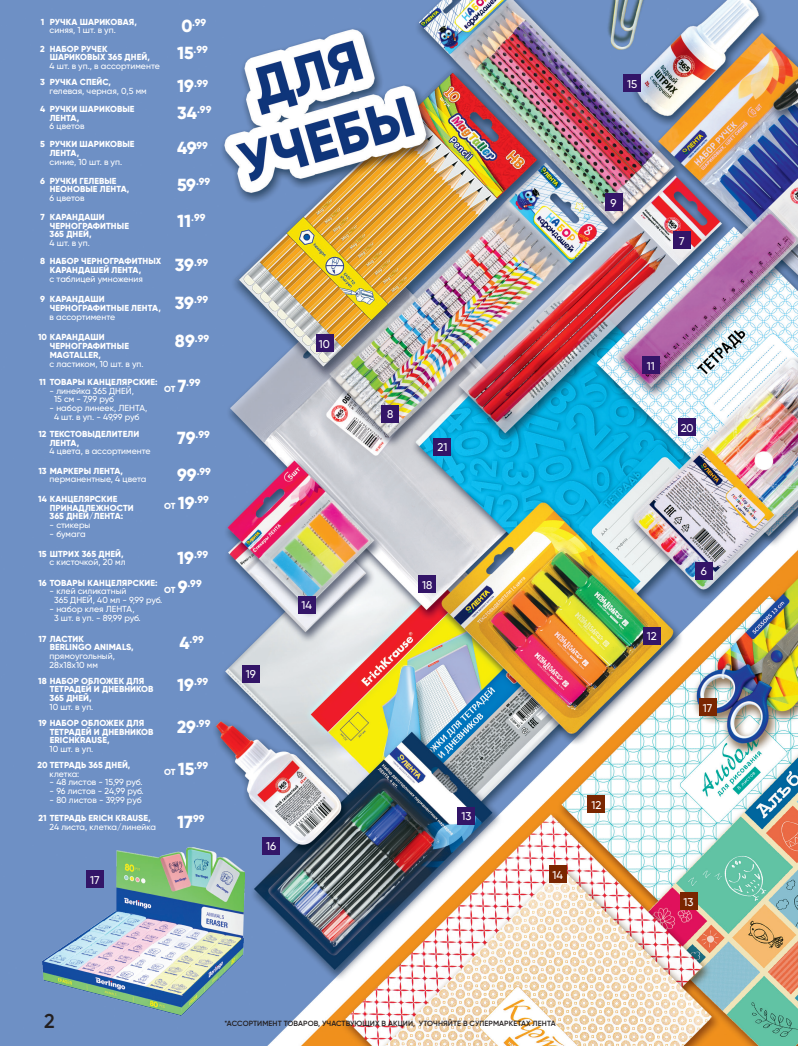
<style>
.page{position:relative;width:798px;height:1046px;background:#fff}
.page>*{position:absolute;margin:0;border:0;box-sizing:border-box;transform-origin:0 0}
.t1{font:600 20px "Gilroy";color:#231f20}
.t2{font:500 11.25px "Gilroy";color:#fff}
.t3{font:800 10.12px "Gilroy";color:#fff}
.t4{font:800 8.75px/8.8px "Gilroy";letter-spacing:.01em;color:#fff}
.t5{font:500 8.75px/8.8px "Gilroy";color:#fff}
.t6{font:600 7.5px "Gilroy";letter-spacing:.01em;color:#231f20}
.s1{font-size:17.5px}
</style>
<div class="page">
<img style="left:0;top:0;width:797px;height:1045px">
<img style="left:43px;top:847px;width:201px;height:168px">
<div style="left:587px;top:795px;width:18px;height:18px;background:#7a2600"></div>
<div style="left:698px;top:698px;width:18px;height:18px;background:#7a2600"></div>
<div style="left:679px;top:892px;width:18px;height:17px;background:#7a2600"></div>
<div style="left:548px;top:865px;width:18px;height:17px;background:#7a2600"></div>
<div style="left:641px;top:356px;width:18px;height:18px;background:#331568"></div>
<div style="left:678px;top:418px;width:17px;height:18px;background:#331568"></div>
<div style="left:694px;top:562px;width:18px;height:17px;background:#331568"></div>
<div style="left:433px;top:438px;width:18px;height:17px;background:#331568"></div>
<div style="left:672px;top:231px;width:18px;height:18px;background:#331568"></div>
<div style="left:642px;top:626px;width:18px;height:18px;background:#331568"></div>
<div style="left:418px;top:575px;width:18px;height:18px;background:#331568"></div>
<div style="left:315px;top:334px;width:18px;height:18px;background:#331568"></div>
<div style="left:381px;top:405px;width:18px;height:18px;background:#331568"></div>
<div style="left:604px;top:193px;width:18px;height:18px;background:#331568"></div>
<div style="left:623px;top:74px;width:17px;height:18px;background:#331568"></div>
<div style="left:242px;top:664px;width:18px;height:18px;background:#331568"></div>
<div style="left:262px;top:836px;width:18px;height:18px;background:#331568"></div>
<div style="left:298px;top:595px;width:17px;height:18px;background:#331568"></div>
<div style="left:457px;top:806px;width:18px;height:18px;background:#331568"></div>
<div style="left:86px;top:870px;width:18px;height:18px;background:#331568"></div>
<p class="t4" style="left:41px;top:17px;width:5px">1</p>
<p class="t4" style="left:50px;top:17px;width:89px">РУЧКА ШАРИКОВАЯ,</p>
<p class="t5" style="left:50px;top:26px;width:68px">синяя, 1 шт. в уп.</p>
<p class="t3" style="left:181px;top:16px;width:26px"><span class="s1">0</span>.99</p>
<p class="t4" style="left:40px;top:44px;width:6px">2</p>
<p class="t4" style="left:50px;top:44px;width:102px">НАБОР РУЧЕК<br>ШАРИКОВЫХ 365 ДНЕЙ,</p>
<p class="t5" style="left:50px;top:62px;width:112px">4 шт. в уп., в ассортименте</p>
<p class="t3" style="left:177px;top:43px;width:32px"><span class="s1">15</span>.99</p>
<p class="t4" style="left:40px;top:78px;width:6px">3</p>
<p class="t4" style="left:50px;top:78px;width:63px">РУЧКА СПЕЙС,</p>
<p class="t5" style="left:50px;top:87px;width:99px">гелевая, черная, 0,5 мм</p>
<p class="t3" style="left:177px;top:77px;width:33px"><span class="s1">19</span>.99</p>
<p class="t4" style="left:40px;top:104px;width:7px">4</p>
<p class="t4" style="left:50px;top:104px;width:86px">РУЧКИ ШАРИКОВЫЕ<br>ЛЕНТА,</p>
<p class="t5" style="left:50px;top:122px;width:36px">6 цветов</p>
<p class="t3" style="left:177px;top:103px;width:36px"><span class="s1">34</span>.99</p>
<p class="t4" style="left:40px;top:140px;width:6px">5</p>
<p class="t4" style="left:50px;top:140px;width:86px">РУЧКИ ШАРИКОВЫЕ<br>ЛЕНТА,</p>
<p class="t5" style="left:50px;top:157px;width:74px">синие, 10 шт. в уп.</p>
<p class="t3" style="left:177px;top:139px;width:32px"><span class="s1">49</span>.99</p>
<p class="t4" style="left:40px;top:176px;width:6px">6</p>
<p class="t4" style="left:50px;top:176px;width:81px">РУЧКИ ГЕЛЕВЫЕ<br>НЕОНОВЫЕ ЛЕНТА,</p>
<p class="t5" style="left:50px;top:193px;width:36px">6 цветов</p>
<p class="t3" style="left:177px;top:175px;width:35px"><span class="s1">59</span>.99</p>
<p class="t4" style="left:40px;top:212px;width:6px">7</p>
<p class="t4" style="left:50px;top:212px;width:81px">КАРАНДАШИ<br>ЧЕРНОГРАФИТНЫЕ<br>365 ДНЕЙ,</p>
<p class="t5" style="left:50px;top:238px;width:42px">4 шт. в уп.</p>
<p class="t3" style="left:177px;top:211px;width:30px"><span class="s1">11</span>.99</p>
<p class="t4" style="left:40px;top:257px;width:7px">8</p>
<p class="t4" style="left:50px;top:257px;width:113px">НАБОР ЧЕРНОГРАФИТНЫХ<br>КАРАНДАШЕЙ ЛЕНТА,</p>
<p class="t5" style="left:50px;top:274px;width:95px">с таблицей умножения</p>
<p class="t3" style="left:175px;top:256px;width:35px"><span class="s1">39</span>.99</p>
<p class="t4" style="left:40px;top:294px;width:6px">9</p>
<p class="t4" style="left:50px;top:294px;width:113px">КАРАНДАШИ<br>ЧЕРНОГРАФИТНЫЕ ЛЕНТА,</p>
<p class="t5" style="left:50px;top:312px;width:67px">в ассортименте</p>
<p class="t3" style="left:175px;top:293px;width:35px"><span class="s1">39</span>.99</p>
<p class="t4" style="left:38px;top:333px;width:68px">10 КАРАНДАШИ</p>
<p class="t4" style="left:50px;top:341px;width:81px">ЧЕРНОГРАФИТНЫЕ<br>MAGTALLER,</p>
<p class="t5" style="left:50px;top:359px;width:95px">с ластиком, 10 шт. в уп.</p>
<p class="t3" style="left:175px;top:331px;width:36px"><span class="s1">89</span>.99</p>
<p class="t4" style="left:39px;top:377px;width:120px">11 ТОВАРЫ КАНЦЕЛЯРСКИЕ:</p>
<p class="t5" style="left:50px;top:386px;width:86px">- линейка 365 ДНЕЙ,</p>
<p class="t5" style="left:54px;top:395px;width:62px">15 см - 7,99 руб</p>
<p class="t5" style="left:50px;top:403px;width:99px">- набор линеек, ЛЕНТА,</p>
<p class="t5" style="left:54px;top:412px;width:87px">4 шт. в уп. - 49,99 руб</p>
<p class="t3" style="left:164px;top:376px;width:38px"><sub>ОТ</sub> <span class="s1">7</span>.99</p>
<p class="t4" style="left:38px;top:429px;width:102px">12 ТЕКСТОВЫДЕЛИТЕЛИ</p>
<p class="t4" style="left:50px;top:438px;width:31px">ЛЕНТА,</p>
<p class="t5" style="left:50px;top:446px;width:102px">4 цвета, в ассортименте</p>
<p class="t3" style="left:177px;top:428px;width:34px"><span class="s1">79</span>.99</p>
<p class="t4" style="left:38px;top:466px;width:86px">13 МАРКЕРЫ ЛЕНТА,</p>
<p class="t5" style="left:50px;top:475px;width:98px">перманентные, 4 цвета</p>
<p class="t3" style="left:177px;top:465px;width:35px"><span class="s1">99</span>.99</p>
<p class="t4" style="left:38px;top:494px;width:81px">14 КАНЦЕЛЯРСКИЕ</p>
<p class="t4" style="left:50px;top:503px;width:85px">ПРИНАДЛЕЖНОСТИ<br>365 ДНЕЙ/ЛЕНТА:</p>
<p class="t5" style="left:50px;top:520px;width:42px">- стикеры</p>
<p class="t5" style="left:50px;top:529px;width:37px">- бумага</p>
<p class="t3" style="left:164px;top:493px;width:46px"><sub>ОТ</sub> <span class="s1">19</span>.99</p>
<p class="t4" style="left:38px;top:549px;width:87px">15 ШТРИХ 365 ДНЕЙ,</p>
<p class="t5" style="left:50px;top:557px;width:77px">с кисточкой, 20 мл</p>
<p class="t3" style="left:177px;top:548px;width:33px"><span class="s1">19</span>.99</p>
<p class="t4" style="left:38px;top:578px;width:121px">16 ТОВАРЫ КАНЦЕЛЯРСКИЕ:</p>
<p class="t5" style="left:50px;top:587px;width:78px">- клей силикатный</p>
<p class="t5" style="left:54px;top:595px;width:110px">365 ДНЕЙ, 40 мл - 9,99 руб.</p>
<p class="t5" style="left:50px;top:604px;width:86px">- набор клея ЛЕНТА,</p>
<p class="t5" style="left:54px;top:613px;width:88px">3 шт. в уп. - 89,99 руб.</p>
<p class="t3" style="left:164px;top:577px;width:39px"><sub>ОТ</sub> <span class="s1">9</span>.99</p>
<p class="t4" style="left:39px;top:634px;width:47px">17 ЛАСТИК</p>
<p class="t4" style="left:50px;top:643px;width:85px">BERLINGO ANIMALS,</p>
<p class="t5" style="left:50px;top:651px;width:67px">прямоугольный,<br>28х18х10 мм</p>
<p class="t3" style="left:179px;top:633px;width:26px"><span class="s1">4</span>.99</p>
<p class="t4" style="left:38px;top:676px;width:107px">18 НАБОР ОБЛОЖЕК ДЛЯ</p>
<p class="t4" style="left:50px;top:685px;width:105px">ТЕТРАДЕЙ И ДНЕВНИКОВ<br>365 ДНЕЙ,</p>
<p class="t5" style="left:50px;top:702px;width:45px">10 шт. в уп.</p>
<p class="t3" style="left:177px;top:675px;width:33px"><span class="s1">19</span>.99</p>
<p class="t4" style="left:38px;top:718px;width:107px">19 НАБОР ОБЛОЖЕК ДЛЯ</p>
<p class="t4" style="left:50px;top:727px;width:105px">ТЕТРАДЕЙ И ДНЕВНИКОВ<br>ERICHKRAUSE,</p>
<p class="t5" style="left:50px;top:744px;width:45px">10 шт. в уп.</p>
<p class="t3" style="left:177px;top:717px;width:35px"><span class="s1">29</span>.99</p>
<p class="t4" style="left:37px;top:760px;width:94px">20 ТЕТРАДЬ 365 ДНЕЙ,</p>
<p class="t5" style="left:50px;top:768px;width:31px">клетка:</p>
<p class="t5" style="left:50px;top:777px;width:94px">- 48 листов - 15,99 руб.</p>
<p class="t5" style="left:50px;top:786px;width:96px">- 96 листов - 24,99 руб.</p>
<p class="t5" style="left:50px;top:795px;width:93px">- 80 листов - 39,99 руб</p>
<p class="t3" style="left:164px;top:759px;width:46px"><sub>ОТ</sub> <span class="s1">15</span>.99</p>
<p class="t4" style="left:39px;top:813px;width:114px">21 ТЕТРАДЬ ERICH KRAUSE,</p>
<p class="t5" style="left:50px;top:822px;width:108px">24 листа, клетка/линейка</p>
<p class="t3" style="left:177px;top:812px;width:29px"><span class="s1">17</span>.99</p>
<p class="t2" style="left:90px;top:872px;width:11px">17</p>
<p class="t2" style="left:319px;top:336px;width:13px">10</p>
<p class="t2" style="left:246px;top:667px;width:12px">19</p>
<p class="t2" style="left:301px;top:598px;width:12px">14</p>
<p class="t2" style="left:266px;top:839px;width:12px">16</p>
<p class="t2" style="left:387px;top:407px;width:8px">8</p>
<p class="t2" style="left:437px;top:440px;width:11px">21</p>
<p class="t2" style="left:422px;top:577px;width:12px">18</p>
<p class="t2" style="left:461px;top:809px;width:12px">13</p>
<p class="t2" style="left:627px;top:77px;width:12px">15</p>
<p class="t2" style="left:610px;top:196px;width:8px">9</p>
<p class="t2" style="left:678px;top:234px;width:7px">7</p>
<p class="t2" style="left:646px;top:359px;width:10px">11</p>
<p class="t2" style="left:680px;top:421px;width:14px">20</p>
<p class="t2" style="left:552px;top:867px;width:12px">14</p>
<p class="t2" style="left:591px;top:797px;width:11px">12</p>
<p class="t2" style="left:646px;top:629px;width:11px">12</p>
<p class="t2" style="left:700px;top:564px;width:8px">6</p>
<p class="t2" style="left:702px;top:701px;width:11px">17</p>
<p class="t2" style="left:683px;top:894px;width:12px">13</p>
<h1 class="t1" style="left:44px;top:1008px;width:12px">2</h1>
<p class="t6" style="left:224px;top:1018px;width:332px">*АССОРТИМЕНТ ТОВАРОВ, УЧАСТВУЮЩИХ В АКЦИИ, УТОЧНЯЙТЕ В СУПЕРМАРКЕТАХ ЛЕНТА</p>
</div>
